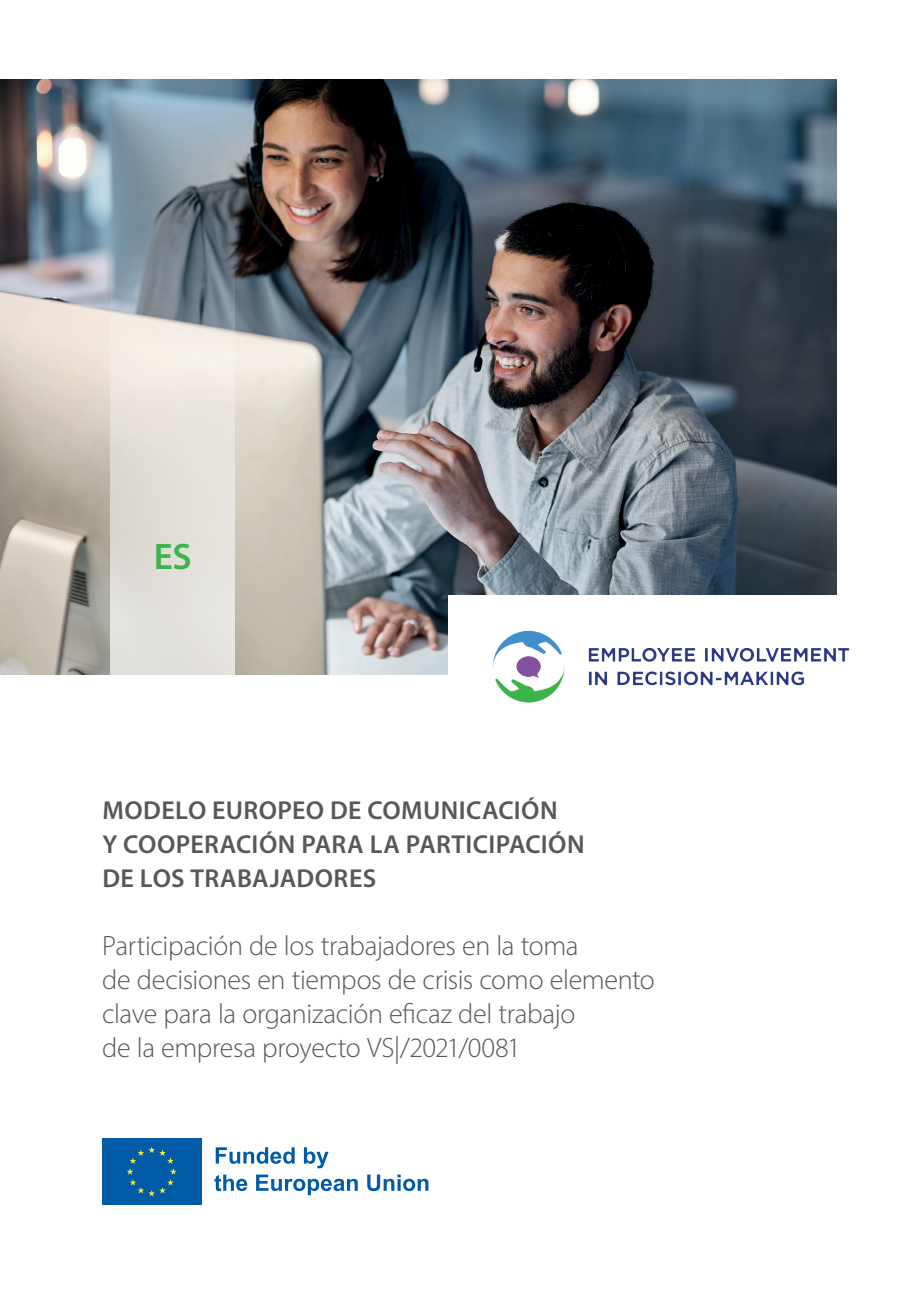
<style>
.page{position:relative;width:908px;height:1304px;background:#fff}
.page>*{position:absolute;margin:0;border:0;box-sizing:border-box;transform-origin:0 0}
.t1{font:600 37px "Myriad Pro";color:#3ab54a}
.t2{font:300 28px/34px "Myriad Pro";letter-spacing:-.015em;color:#57585a}
.t3{font:600 26px/34px "Myriad Pro";letter-spacing:.015em;color:#57585a}
</style>
<div class="page">
<img style="left:0;top:80px;width:836px;height:594px">
<div style="left:102px;top:1139px;width:99px;height:66px;background:#015ba7"></div>
<svg style="left:127px;top:1147px;width:50px;height:49px"></svg>
<svg style="left:216px;top:1147px;width:78px;height:17px"></svg>
<svg style="left:304px;top:1147px;width:24px;height:21px"></svg>
<svg style="left:214px;top:1175px;width:33px;height:16px"></svg>
<svg style="left:256px;top:1175px;width:101px;height:20px"></svg>
<svg style="left:367px;top:1175px;width:61px;height:16px"></svg>
<div style="left:448px;top:595px;width:446px;height:133px;background:#fff"></div>
<img style="left:492px;top:630px;width:358px;height:73px">
<svg style="left:110px;top:79px;width:125px;height:596px;background:#bbc0c2"></svg>
<h1 class="t1" style="left:154px;top:533px;width:39px">ES</h1>
<p class="t3" style="left:102px;top:793px;width:483px">MODELO EUROPEO DE COMUNICACIÓN<br>Y COOPERACIÓN PARA LA PARTICIPACIÓN<br>DE LOS TRABAJADORES</p>
<p class="t2" style="left:102px;top:928px;width:554px">Participación de los trabajadores en la toma<br>de decisiones en tiempos de crisis como elemento clave para la organización eficaz del trabajo<br>de la empresa proyecto VS|/2021/0081</p>
</div>
